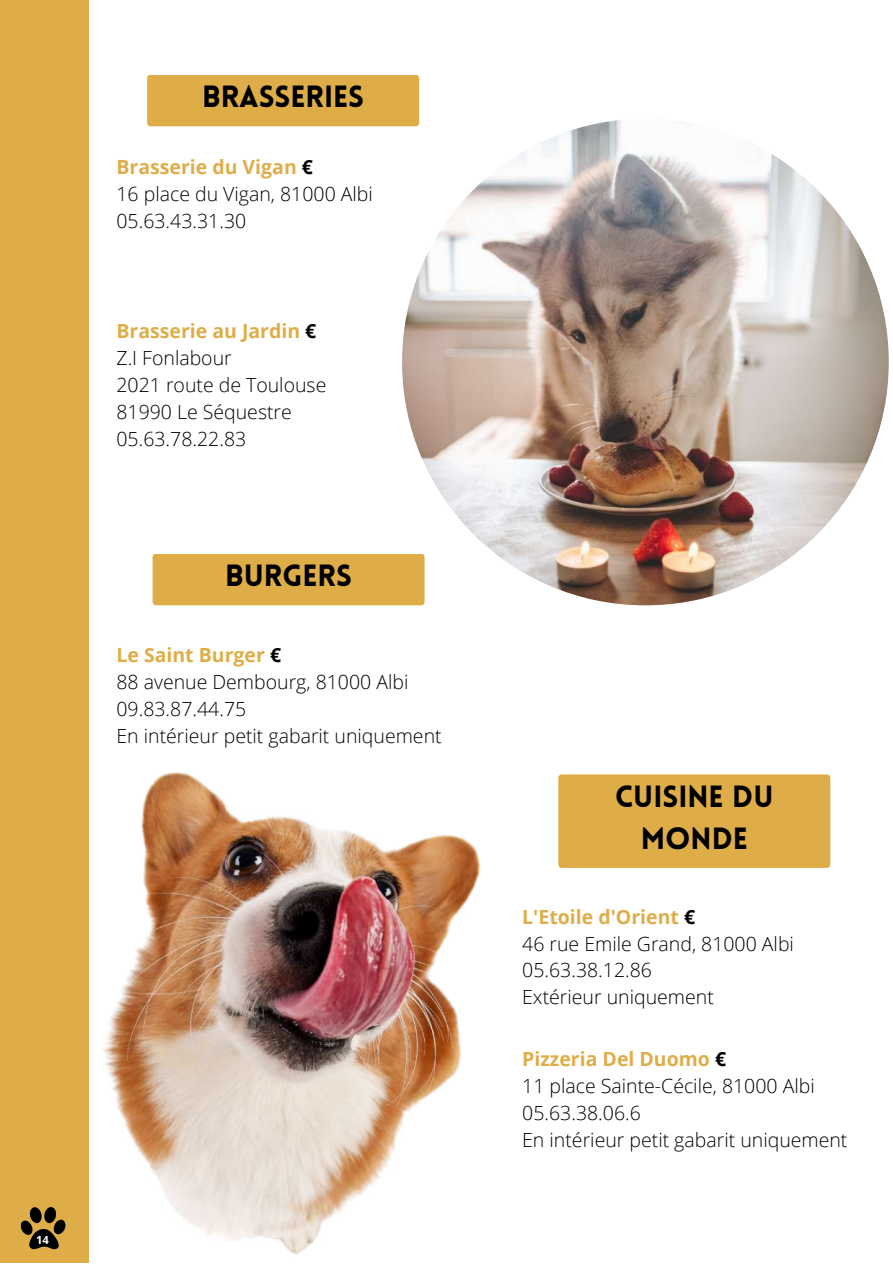
<style>
.page{position:relative;width:893px;height:1264px;background:#fff}
.page>*{position:absolute;margin:0;border:0;box-sizing:border-box;transform-origin:0 0}
.t1{font:900 30px/41.7px "Lovelo";color:#000;text-align:center}
.t2{font:300 19.5px/27px "Open Sans";color:#000}
.t3{font:700 11.25px "Open Sans";color:#fff}
.s1{font-weight:700;color:#dfad48}
.s2{font-weight:700}
</style>
<div class="page">
<div style="left:147px;top:75px;width:272px;height:51px;background:#dfad48;border-radius:4px"></div>
<div style="left:152px;top:553px;width:272px;height:52px;background:#dfad48;border-radius:4px"></div>
<div style="left:558px;top:774px;width:272px;height:93px;background:#dfad48;border-radius:3px"></div>
<img style="left:402px;top:119px;width:486px;height:486px;border-radius:50%">
<div style="left:0;top:0;width:89px;height:1262px;background:#dfad48"></div>
<svg style="left:20px;top:1207px;width:46px;height:42px"></svg>
<img style="left:0;top:663px;width:594px;height:594px;border-radius:50%">
<h1 class="t1" style="left:202px;top:78px;width:163px">BRASSERIES</h1>
<p class="t2" style="left:116px;top:153px;width:258px"><span class="s1">Brasserie du Vigan</span> <span class="s2">€<br></span>16 place du Vigan, 81000 Albi<br>05.63.43.31.30</p>
<p class="t2" style="left:116px;top:316px;width:211px"><span class="s1">Brasserie au Jardin</span> <span class="s2">€<br></span>Z.I Fonlabour<br>2021 route de Toulouse<br>81990 Le Séquestre<br>05.63.78.22.83</p>
<h1 class="t1" style="left:225px;top:557px;width:128px">BURGERS</h1>
<p class="t2" style="left:116px;top:640px;width:327px"><span class="s1">Le Saint Burger</span> <span class="s2">€<br></span>88 avenue Dembourg, 81000 Albi<br>09.83.87.44.75<br>En intérieur petit gabarit uniquement</p>
<p class="t3" style="left:36px;top:1232px;width:14px">14</p>
<h1 class="t1" style="left:615px;top:778px;width:160px">CUISINE DU<br>MONDE</h1>
<p class="t2" style="left:522px;top:902px;width:273px"><span class="s1">L'Etoile d'Orient</span> <span class="s2">€<br></span>46 rue Emile Grand, 81000 Albi<br>05.63.38.12.86<br>Extérieur uniquement</p>
<p class="t2" style="left:522px;top:1045px;width:327px"><span class="s1">Pizzeria Del Duomo</span> <span class="s2">€<br></span>11 place Sainte-Cécile, 81000 Albi<br>05.63.38.06.6<br>En intérieur petit gabarit uniquement</p>
</div>
